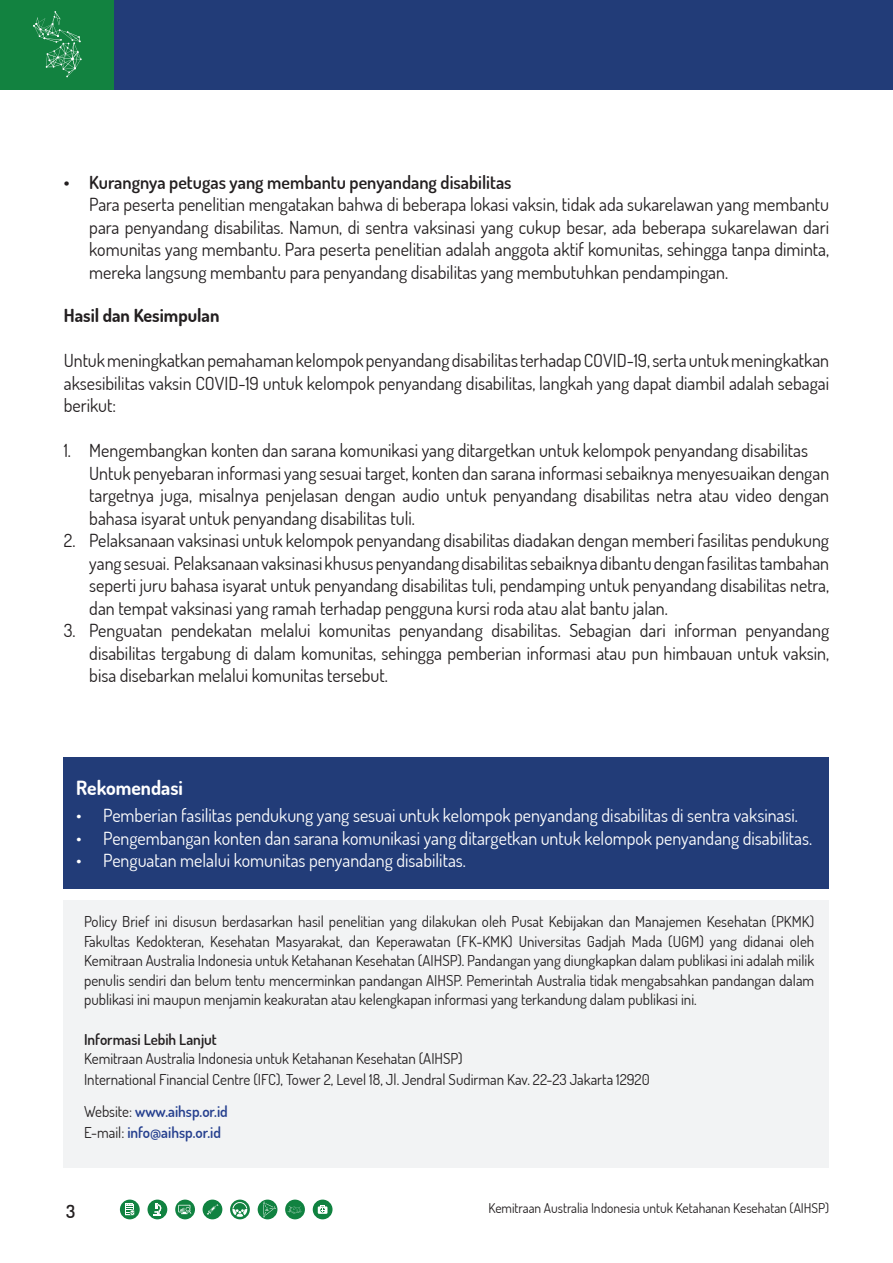
<style>
.page{position:relative;width:893px;height:1263px;background:#fff}
.page>*{position:absolute;margin:0;border:0;box-sizing:border-box;transform-origin:0 0}
.t1{font:700 19.5px "Dosis";color:#fff}
.t2{font:18px/22.5px "Dosis";color:#231f20;text-align:justify}
.t3{font:18px "Dosis";color:#fff}
.t4{font:600 18px "Dosis";color:#231f20}
.t5{font:700 18px "Dosis";color:#231f20}
.t6{font:15px/19.5px "Dosis";color:#231f20;text-align:justify}
.t7{font:600 15px "Dosis";color:#253f8e}
.t8{font:600 15px "Dosis";color:#231f20}
.t9{font:13.5px "Dosis";color:#231f20}
.s1{font-weight:400;color:#231f20}
</style>
<div class="page">
<div style="left:0;top:0;width:115px;height:89px;background:#128240"></div>
<svg style="left:33px;top:11px;width:49px;height:66px"></svg>
<div style="left:115px;top:0;width:778px;height:89px;background:#223c78"></div>
<div style="left:285px;top:1199px;width:20px;height:20px;background:#108240;border-radius:50%"></div>
<svg style="left:288px;top:1206px;width:14px;height:7px"></svg>
<div style="left:313px;top:1199px;width:20px;height:20px;background:#108240;border-radius:50%"></div>
<svg style="left:318px;top:1205px;width:9px;height:9px"></svg>
<svg style="left:258px;top:1199px;width:19px;height:20px"></svg>
<svg style="left:263px;top:1201px;width:13px;height:16px"></svg>
<div style="left:147px;top:1199px;width:20px;height:20px;background:#108240;border-radius:50%"></div>
<svg style="left:154px;top:1203px;width:8px;height:12px"></svg>
<svg style="left:230px;top:1199px;width:20px;height:20px"></svg>
<svg style="left:232px;top:1201px;width:15px;height:16px"></svg>
<div style="left:203px;top:1199px;width:19px;height:20px;background:#108240;border-radius:50%"></div>
<svg style="left:207px;top:1204px;width:11px;height:11px"></svg>
<div style="left:120px;top:1199px;width:20px;height:20px;background:#108240;border-radius:50%"></div>
<svg style="left:125px;top:1203px;width:10px;height:13px"></svg>
<svg style="left:175px;top:1199px;width:20px;height:20px"></svg>
<svg style="left:178px;top:1205px;width:13px;height:9px"></svg>
<div style="left:64px;top:757px;width:765px;height:132px;background:#223c78"></div>
<div style="left:64px;top:900px;width:765px;height:267px;background:#f2f3f4"></div>
<p class="t4" style="left:64px;top:170px;width:449px">• Kurangnya petugas yang membantu penyandang disabilitas</p>
<p class="t2" style="left:89px;top:192px;width:741px">Para peserta penelitian mengatakan bahwa di beberapa lokasi vaksin, tidak ada sukarelawan yang membantu para penyandang disabilitas. Namun, di sentra vaksinasi yang cukup besar, ada beberapa sukarelawan dari komunitas yang membantu. Para peserta penelitian adalah anggota aktif komunitas, sehingga tanpa diminta, mereka langsung membantu para penyandang disabilitas yang membutuhkan pendampingan.</p>
<p class="t5" style="left:64px;top:303px;width:157px">Hasil dan Kesimpulan</p>
<p class="t2" style="left:64px;top:348px;width:767px">Untuk meningkatkan pemahaman kelompok penyandang disabilitas terhadap COVID-19, serta untuk meningkatkan aksesibilitas vaksin COVID-19 untuk kelompok penyandang disabilitas, langkah yang dapat diambil adalah sebagai berikut:</p>
<p class="t2" style="left:64px;top:438px;width:746px">1. Mengembangkan konten dan sarana komunikasi yang ditargetkan untuk kelompok penyandang disabilitas</p>
<p class="t2" style="left:89px;top:461px;width:741px">Untuk penyebaran informasi yang sesuai target, konten dan sarana informasi sebaiknya menyesuaikan dengan targetnya juga, misalnya penjelasan dengan audio untuk penyandang disabilitas netra atau video dengan bahasa isyarat untuk penyandang disabilitas tuli.</p>
<p class="t2" style="left:89px;top:528px;width:741px;text-indent:-26px">2. Pelaksanaan vaksinasi untuk kelompok penyandang disabilitas diadakan dengan memberi fasilitas pendukung yang sesuai. Pelaksanaan vaksinasi khusus penyandang disabilitas sebaiknya dibantu dengan fasilitas tambahan seperti juru bahasa isyarat untuk penyandang disabilitas tuli, pendamping untuk penyandang disabilitas netra, dan tempat vaksinasi yang ramah terhadap pengguna kursi roda atau alat bantu jalan.</p>
<p class="t2" style="left:89px;top:618px;width:741px;text-indent:-26px">3. Penguatan pendekatan melalui komunitas penyandang disabilitas. Sebagian dari informan penyandang disabilitas tergabung di dalam komunitas, sehingga pemberian informasi atau pun himbauan untuk vaksin, bisa disebarkan melalui komunitas tersebut.</p>
<p class="t1" style="left:76px;top:774px;width:108px">Rekomendasi</p>
<p class="t3" style="left:76px;top:803px;width:723px">• Pemberian fasilitas pendukung yang sesuai untuk kelompok penyandang disabilitas di sentra vaksinasi.</p>
<p class="t3" style="left:76px;top:825px;width:737px">• Pengembangan konten dan sarana komunikasi yang ditargetkan untuk kelompok penyandang disabilitas.</p>
<p class="t3" style="left:76px;top:848px;width:391px">• Penguatan melalui komunitas penyandang disabilitas.</p>
<p class="t6" style="left:84px;top:911px;width:732px">Policy Brief ini disusun berdasarkan hasil penelitian yang dilakukan oleh Pusat Kebijakan dan Manajemen Kesehatan (PKMK)<br>Fakultas Kedokteran, Kesehatan Masyarakat, dan Keperawatan (FK-KMK) Universitas Gadjah Mada (UGM) yang didanai oleh Kemitraan Australia Indonesia untuk Ketahanan Kesehatan (AIHSP). Pandangan yang diungkapkan dalam publikasi ini adalah milik penulis sendiri dan belum tentu mencerminkan pandangan AIHSP. Pemerintah Australia tidak mengabsahkan pandangan dalam publikasi ini maupun menjamin keakuratan atau kelengkapan informasi yang terkandung dalam publikasi ini.</p>
<p class="t8" style="left:84px;top:1029px;width:134px">Informasi Lebih Lanjut</p>
<p class="t6" style="left:84px;top:1048px;width:380px">Kemitraan Australia Indonesia untuk Ketahanan Kesehatan (AIHSP)</p>
<p class="t6" style="left:84px;top:1069px;width:567px">International Financial Centre (IFC), Tower 2, Level 18, Jl. Jendral Sudirman Kav. 22-23 Jakarta 12920</p>
<p class="t7" style="left:84px;top:1101px;width:145px"><span class="s1">Website:</span> www.aihsp.or.id</p>
<p class="t7" style="left:84px;top:1122px;width:138px"><span class="s1">E-mail:</span> info@aihsp.or.id</p>
<p class="t4" style="left:66px;top:1199px;width:11px">3</p>
<p class="t9" style="left:488px;top:1199px;width:342px">Kemitraan Australia Indonesia untuk Ketahanan Kesehatan (AIHSP)</p>
</div>
